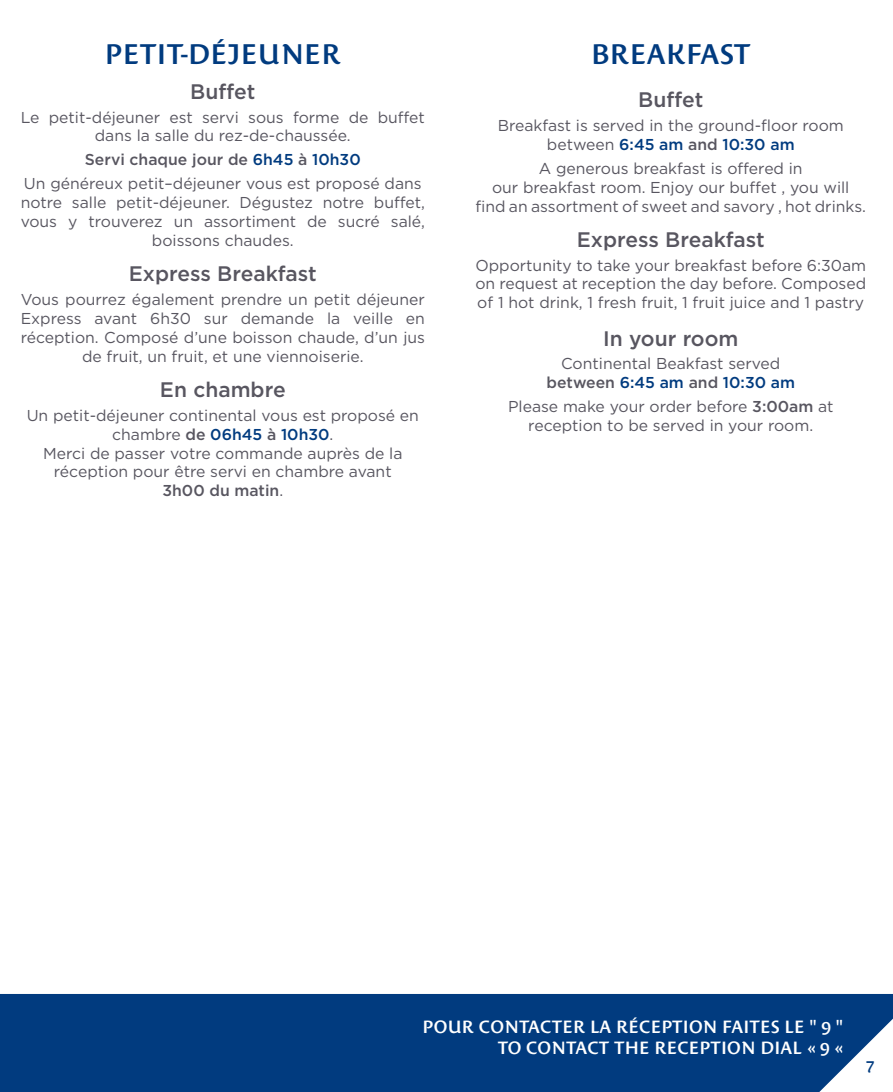
<style>
.page{position:relative;width:893px;height:1092px;background:#fff}
.page>*{position:absolute;margin:0;border:0;box-sizing:border-box;transform-origin:0 0}
.t1{font:600 28px "Costa Std";letter-spacing:.01em;color:#013b7f}
.t2{font:500 21px "Gotham";color:#585660}
.t3{font:600 17.5px "Costa Std";letter-spacing:.01em;color:#fff}
.t4{font:15.75px/18.9px "Gotham";color:#585660;text-align:center}
.t5{font:500 15.75px "Gotham";color:#585660}
.t6{font:500 15.75px "Gotham";color:#013b7f}
.t7{font:600 15.75px "Costa Std";color:#013b7f}
.s1{color:#013b7f}
.s2{font-weight:500}
.s3{font-weight:500;color:#013b7f}
.s4{font-weight:400}
.s5{color:#585660}
</style>
<div class="page">
<div style="left:0;top:994px;width:893px;height:97px;background:#013b7f"></div>
<p class="t1" style="left:105px;top:37px;width:238px">PETIT-DÉJEUNER</p>
<p class="t2" style="left:190px;top:77px;width:67px">Buffet</p>
<p class="t4" style="left:21px;top:107px;width:406px">Le petit-déjeuner est servi sous forme de buffet dans la salle du rez-de-chaussée.</p>
<p class="t5" style="left:85px;top:149px;width:277px">Servi chaque jour de <span class="s1">6h45</span> à <span class="s1">10h30</span></p>
<p class="t4" style="left:24px;top:174px;width:399px">Un généreux petit–déjeuner vous est proposé dans</p>
<p class="t4" style="left:21px;top:193px;width:406px">notre salle petit-déjeuner. Dégustez notre buffet, vous y trouverez un assortiment de sucré salé, boissons chaudes.</p>
<p class="t2" style="left:129px;top:260px;width:189px">Express Breakfast</p>
<p class="t4" style="left:21px;top:289px;width:406px">Vous pourrez également prendre un petit déjeuner Express avant 6h30 sur demande la veille en réception. Composé d’une boisson chaude, d’un jus de fruit, un fruit, et une viennoiserie.</p>
<p class="t2" style="left:160px;top:375px;width:127px">En chambre</p>
<p class="t4" style="left:27px;top:405px;width:394px">Un petit-déjeuner continental vous est proposé en chambre <span class="s2">de</span> <span class="s3">06h45</span> <span class="s2">à</span> <span class="s3">10h30</span>.<br>Merci de passer votre commande auprès de la réception pour être servi en chambre avant</p>
<p class="t5" style="left:162px;top:480px;width:122px">3h00 du matin<span class="s4">.</span></p>
<p class="t1" style="left:591px;top:37px;width:161px">BREAKFAST</p>
<p class="t2" style="left:638px;top:86px;width:67px">Buffet</p>
<p class="t4" style="left:498px;top:115px;width:348px">Breakfast is served in the ground-floor room between <span class="s3">6:45 am</span> <span class="s2">and</span> <span class="s3">10:30 am</span></p>
<p class="t4" style="left:539px;top:158px;width:265px">A generous breakfast is offered in</p>
<p class="t4" style="left:492px;top:177px;width:359px">our breakfast room. Enjoy our buffet , you will</p>
<p class="t4" style="left:475px;top:196px;width:392px">find an assortment of sweet and savory , hot drinks.</p>
<p class="t2" style="left:577px;top:225px;width:189px">Express Breakfast</p>
<p class="t4" style="left:475px;top:255px;width:392px;text-align:justify">Opportunity to take your breakfast before 6:30am on request at reception the day before. Composed of 1 hot drink, 1 fresh fruit, 1 fruit juice and 1 pastry</p>
<p class="t2" style="left:603px;top:324px;width:137px">In your room</p>
<p class="t4" style="left:561px;top:354px;width:221px">Continental Beakfast served</p>
<p class="t6" style="left:546px;top:372px;width:250px"><span class="s5">between</span> 6:45 am <span class="s5">and</span> 10:30 am</p>
<p class="t4" style="left:508px;top:397px;width:327px">Please make your order before <span class="s2">3:00am</span> at reception to be served in your room.</p>
<p class="t3" style="left:422px;top:1016px;width:422px">POUR CONTACTER LA RÉCEPTION FAITES LE " 9 "</p>
<p class="t3" style="left:498px;top:1037px;width:347px">TO CONTACT THE RECEPTION DIAL « 9 «</p>
<p class="t7" style="left:866px;top:1056px;width:10px">7</p>
</div>
